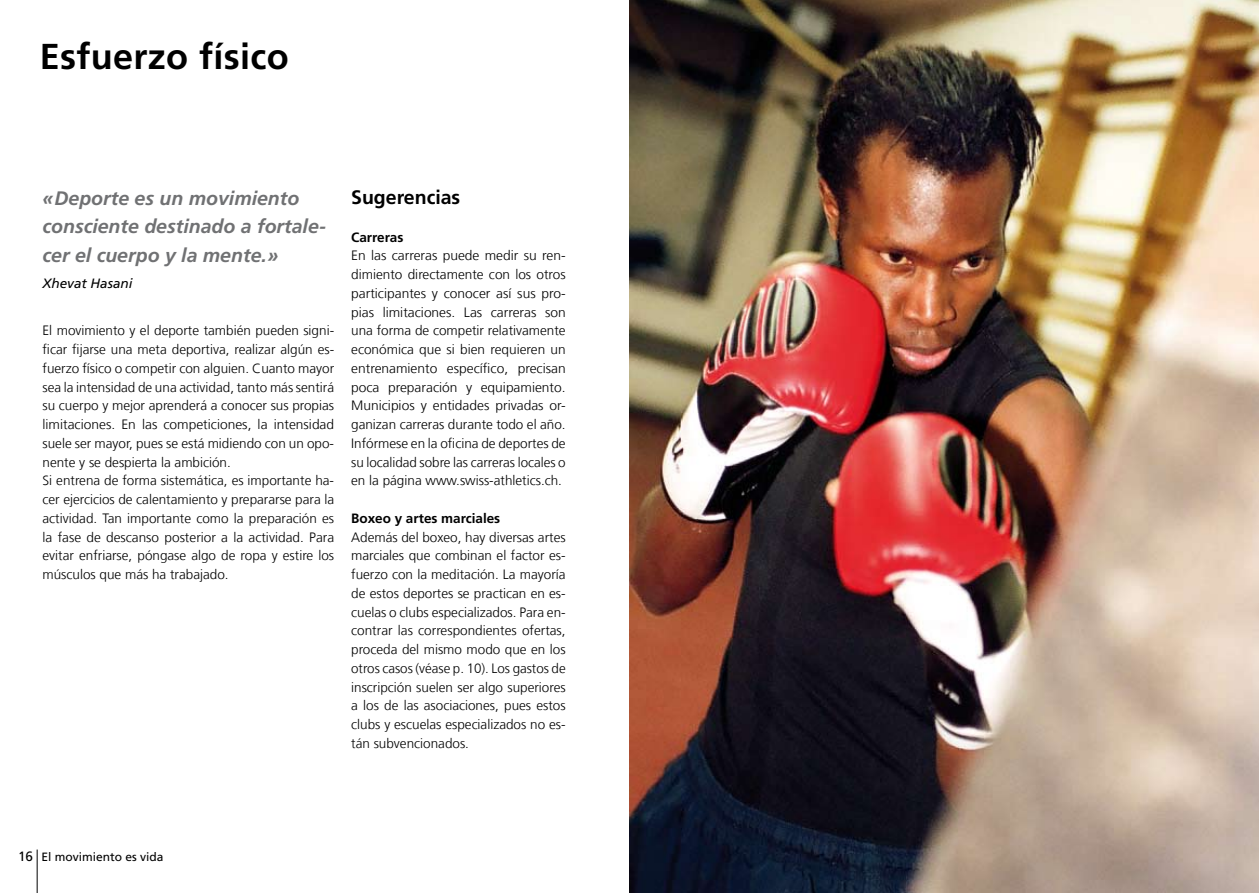
<style>
.page{position:relative;width:1259px;height:893px;background:#fff}
.page>*{position:absolute;margin:0;border:0;box-sizing:border-box;transform-origin:0 0}
.t1{font:700 36px "Frutiger LT Com";letter-spacing:.01em;color:#000}
.t2{font:italic 700 19.5px/28.5px "Frutiger LT Com";color:#707173}
.t3{font:700 19.5px "Frutiger LT Com";color:#000}
.t4{font:300 13.5px/18.8px "Frutiger LT Com";color:#000;text-align:justify}
.t5{font:700 13.5px "Frutiger LT Com";color:#000}
.t6{font:italic 13.5px "Frutiger LT Com";color:#000}
.t7{font:12px "Frutiger LT Com";color:#000}
.s1{font-size:13.5px}
</style>
<div class="page">
<img style="left:629px;top:0;width:630px;height:893px">
<hr style="left:37px;top:849px;width:1px;height:44px;background:#000">
<h1 class="t1" style="left:40px;top:35px;width:251px">Esfuerzo físico</h1>
<h2 class="t2" style="left:43px;top:184px;width:285px">«Deporte es un movimiento consciente destinado a fortale&shy;cer el cuerpo y la mente.»</h2>
<p class="t6" style="left:43px;top:275px;width:92px">Xhevat Hasani</p>
<p class="t4" style="left:43px;top:321px;width:293px;text-align:left">El movimiento y el deporte también pueden signi&shy;ficar fijarse una meta deportiva, realizar algún es&shy;fuerzo físico o competir con alguien. Cuanto mayor sea la intensidad de una actividad, tanto más sentirá su cuerpo y mejor aprenderá a conocer sus propias limitaciones. En las competiciones, la intensidad suele ser mayor, pues se está midiendo con un opo&shy;nente y se despierta la ambición.<br>Si entrena de forma sistemática, es importante ha&shy;cer ejercicios de calentamiento y prepararse para la actividad. Tan importante como la preparación es la fase de descanso posterior a la actividad. Para evitar enfriarse, póngase algo de ropa y estire los músculos que más ha trabajado.</p>
<h2 class="t3" style="left:351px;top:186px;width:111px">Sugerencias</h2>
<p class="t5" style="left:351px;top:229px;width:54px">Carreras</p>
<p class="t4" style="left:351px;top:246px;width:216px">En las carreras puede medir su ren&shy;dimiento directamente con los otros participantes y conocer así sus pro&shy;pias limitaciones. Las carreras son una forma de competir relativamente económica que si bien requieren un entrenamiento específico, precisan poca preparación y equipamiento.<br>Municipios y entidades privadas or&shy;ganizan carreras durante todo el año.<br>Infórmese en la oficina de deportes de su localidad sobre las carreras locales o en la página www.swiss-athletics.ch.</p>
<p class="t5" style="left:351px;top:510px;width:151px">Boxeo y artes marciales</p>
<p class="t4" style="left:351px;top:528px;width:216px">Además del boxeo, hay diversas artes marciales que combinan el factor es&shy;fuerzo con la meditación. La mayoría de estos deportes se practican en es&shy;cuelas o clubs especializados. Para en&shy;contrar las correspondientes ofertas, proceda del mismo modo que en los otros casos (véase p. 10). Los gastos de inscripción suelen ser algo superiores a los de las asociaciones, pues estos clubs y escuelas especializados no es&shy;tán subvencionados.</p>
<p class="t7" style="left:18px;top:849px;width:147px"><span class="s1">16</span> El movimiento es vida</p>
</div>
